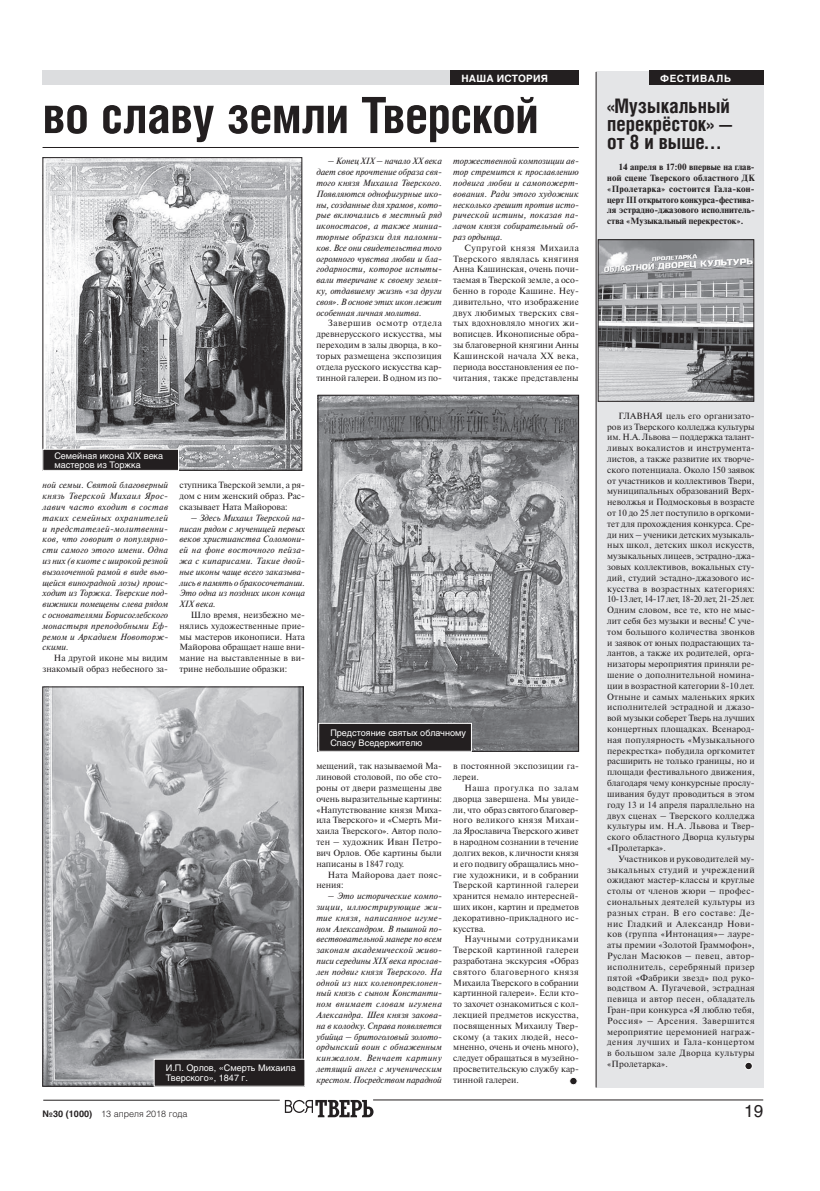
<style>
.page{position:relative;width:820px;height:1191px;background:#fff}
.page>*{position:absolute;margin:0;border:0;box-sizing:border-box;transform-origin:0 0}
.t1{font:700 50px "Helios Cond";letter-spacing:-.015em;color:#231f20}
.t2{font:700 20px/18px "Helios Cond";color:#231f20}
.t3{font:17px "Helios";color:#231f20}
.t4{font:700 10px "Helios";color:#fff}
.t5{font:9px/10.8px "Newton C";color:#231f20;text-align:justify}
.t6{font:italic 9px/10.8px "Newton C";color:#231f20;text-align:justify}
.t7{font:700 9px/10.8px "Newton C";color:#231f20;text-align:justify}
.t8{font:9px/9.5px "Helios";color:#fff}
.t9{font:9px/10.8px "Newton C";letter-spacing:.025em;color:#231f20}
.t10{font:300 9px "Helios";color:#231f20}
.s1{font-weight:700}
</style>
<div class="page">
<hr style="left:373px;top:1099px;width:390px;height:1px;background:#231f20">
<hr style="left:43px;top:1100px;width:236px;height:1px;background:#231f20">
<svg style="left:285px;top:1100px;width:88px;height:17px"></svg>
<div style="left:43px;top:71px;width:535px;height:14px;background:#dcdddf"></div>
<div style="left:569px;top:1077px;width:8px;height:7px;background:#231f20;border-radius:50%"></div>
<div style="left:569px;top:1077px;width:8px;height:8px;border:1px solid #fff;border-radius:50%"></div>
<hr style="left:43px;top:147px;width:535px;height:1px;background:#231f20">
<div style="left:595px;top:71px;width:168px;height:1016px;background:#e4e5e7"></div>
<div style="left:648px;top:71px;width:115px;height:14px;background:#231f20"></div>
<img style="left:319px;top:397px;width:257px;height:352px">
<div style="left:317px;top:395px;width:261px;height:356px;border:1px solid #231f20"></div>
<div style="left:744px;top:1062px;width:8px;height:7px;background:#231f20;border-radius:50%"></div>
<div style="left:744px;top:1062px;width:8px;height:8px;border:1px solid #fff;border-radius:50%"></div>
<hr style="left:595px;top:72px;width:1px;height:1015px;background:#231f20">
<img style="left:45px;top:159px;width:255px;height:309px">
<div style="left:43px;top:157px;width:259px;height:313px;border:1px solid #231f20"></div>
<div style="left:450px;top:71px;width:128px;height:14px;background:#231f20"></div>
<img style="left:45px;top:688px;width:256px;height:396px">
<img style="left:599px;top:241px;width:152px;height:158px">
<div style="left:597px;top:239px;width:156px;height:162px;border:1px solid #231f20"></div>
<div style="left:43px;top:449px;width:135px;height:21px;background:#231f20"></div>
<div style="left:43px;top:449px;width:136px;height:21px;border:1px solid #fff"></div>
<div style="left:318px;top:723px;width:153px;height:28px;background:#231f20"></div>
<div style="left:318px;top:723px;width:153px;height:28px;border:1px solid #fff"></div>
<div style="left:154px;top:1059px;width:151px;height:27px;background:#231f20"></div>
<p class="t4" style="left:461px;top:72px;width:65px">нашаистори</p>
<p class="t4" style="left:540px;top:72px;width:9px">я</p>
<p class="t4" style="left:660px;top:72px;width:9px">фес</p>
<p class="t4" style="left:684px;top:72px;width:16px">тива</p>
<p class="t4" style="left:715px;top:72px;width:16px">ль</p>
<h1 class="t1" style="left:43px;top:85px;width:497px">во славу земли Тверской</h1>
<h2 class="t2" style="left:607px;top:96px;width:127px">«Музыкальный перекрёсток» — от 8 и выше…</h2>
<p class="t7" style="left:607px;top:162px;width:149px;text-indent:11px">14 апреля в 17:00 впервые на глав&shy;ной сцене Тверского областного ДК «Пролетарка» состоится Гала-кон&shy;церт III открытого конкурса-фестива&shy;ля эстрадно-джазового исполнитель&shy;ства «Музыкальный перекресток».</p>
<p class="t6" style="left:316px;top:156px;width:127px;text-indent:11px">– Конец ХIХ – начало ХХ века дает свое прочтение образа свя&shy;того князя Михаила Тверского.<br>Появляются однофигурные ико&shy;ны, созданные для храмов, кото&shy;рые включались в местный ряд иконостасов, а также миниа&shy;тюрные образки для паломни&shy;ков. Все они свидетельства того огромного чувства любви и бла&shy;годарности, которое испыты&shy;вали тверичане к своему земля&shy;ку, отдавшему жизнь «за други своя». В основе этих икон лежит особенная личная молитва.</p>
<p class="t5" style="left:316px;top:318px;width:127px;text-indent:11px">Завершив осмотр отдела древнерусского искусства, мы переходим в залы дворца, в ко&shy;торых размещена экспозиция отдела русского искусства кар&shy;тинной галереи. В одном из по-</p>
<p class="t6" style="left:453px;top:156px;width:127px">торжественной композиции ав&shy;тор стремится к прославлению подвига любви и самопожерт&shy;вования. Ради этого художник несколько грешит против исто&shy;рической истины, показав па&shy;лачом князя собирательный об&shy;раз ордынца.</p>
<p class="t5" style="left:453px;top:242px;width:127px;text-indent:11px">Супругой князя Михаила Тверского являлась княгиня Анна Кашинская, очень почи&shy;таемая в Тверской земле, а осо&shy;бенно в городе Кашине. Неу&shy;дивительно, что изображение двух любимых тверских свя&shy;тых вдохновляло многих жи&shy;вописцев. Иконописные обра&shy;зы благоверной княгини Анны Кашинской начала ХХ века, периода восстановления ее по&shy;читания, также представлены</p>
<p class="t8" style="left:54px;top:450px;width:110px">Семейная икона XIX века мастеров из Торжка</p>
<p class="t6" style="left:43px;top:480px;width:127px">ной семьи. Святой благоверный князь Тверской Михаил Ярос&shy;лавич часто входит в состав таких семейных охранителей и предстателей-молитвенни&shy;ков, что говорит о популярно&shy;сти самого этого имени. Одна из них (в киоте с широкой резной вызолоченной рамой в виде вью&shy;щейся виноградной лозы) проис&shy;ходит из Торжка. Тверские под&shy;вижники помещены слева рядом с основателями Борисоглебского монастыря преподобными Еф&shy;ремом и Аркадием Новоторж&shy;скими.</p>
<p class="t5" style="left:43px;top:653px;width:127px;text-align:right">На другой иконе мы видим знакомый образ небесного за-</p>
<p class="t5" style="left:179px;top:480px;width:127px">ступника Тверской земли, а ря&shy;дом с ним женский образ. Рас&shy;сказывает Ната Майорова:</p>
<p class="t6" style="left:179px;top:512px;width:127px;text-indent:11px">– Здесь Михаил Тверской на&shy;писан рядом с мученицей первых веков христианства Соломони&shy;ей на фоне восточного пейза&shy;жа с кипарисами. Такие двой&shy;ные иконы чаще всего заказыва&shy;лись в память о бракосочетании.<br>Это одна из поздних икон конца ХIХ века.</p>
<p class="t5" style="left:179px;top:609px;width:127px;text-indent:11px">Шло время, неизбежно ме&shy;нялись художественные прие&shy;мы мастеров иконописи. Ната Майорова обращает наше вни&shy;мание на выставленные в ви&shy;трине небольшие образки:</p>
<p class="t8" style="left:166px;top:1063px;width:131px">И.П. Орлов, «Смерть Михаила<br>Тверского», 1847 г.</p>
<p class="t8" style="left:330px;top:728px;width:137px">Предстояние святых облачному<br>Спасу Вседержителю</p>
<p class="t5" style="left:316px;top:761px;width:127px">мещений, так называемой Ма&shy;линовой столовой, по обе сто&shy;роны от двери размещены две очень выразительные картины: «Напутствование князя Миха&shy;ила Тверского» и «Смерть Ми&shy;хаила Тверского». Автор поло&shy;тен – художник Иван Петро&shy;вич Орлов. Обе картины были написаны в 1847 году.</p>
<p class="t9" style="left:316px;top:869px;width:127px;text-indent:11px">Ната Майорова дает пояс&shy;нения:</p>
<p class="t6" style="left:316px;top:890px;width:127px;text-indent:11px">– Это исторические компо&shy;зиции, иллюстрирующие жи&shy;тие князя, написанное игуме&shy;ном Александром. В пышной по&shy;вествовательной манере по всем законам академической живо&shy;писи середины ХIХ века прослав&shy;лен подвиг князя Тверского. На одной из них коленопреклонен&shy;ный князь с сыном Константи&shy;ном внимает словам игумена Александра. Шея князя закова&shy;на в колодку. Справа появляется убийца – бритоголовый золото&shy;ордынский воин с обнаженным кинжалом. Венчает картину летящий ангел с мученическим крестом. Посредством парадной</p>
<p class="t5" style="left:453px;top:761px;width:127px">в постоянной экспозиции га&shy;лереи.</p>
<p class="t5" style="left:453px;top:782px;width:127px;text-indent:11px">Наша прогулка по залам дворца завершена. Мы увиде&shy;ли, что образ святого благовер&shy;ного великого князя Михаи&shy;ла Ярославича Тверского живет в народном сознании в течение долгих веков, к личности князя и его подвигу обращались мно&shy;гие художники, и в собрании Тверской картинной галереи хранится немало интересней&shy;ших икон, картин и предметов декоративно-прикладного ис&shy;кусства.</p>
<p class="t5" style="left:453px;top:934px;width:127px;text-indent:11px">Научными сотрудниками Тверской картинной галереи разработана экскурсия «Образ святого благоверного князя Михаила Тверского в собрании картинной галереи». Если кто&shy;то захочет ознакомиться с кол&shy;лекцией предметов искусства, посвященных Михаилу Твер&shy;скому (а таких людей, несо&shy;мненно, очень и очень много), следует обращаться в музейно&shy;просветительскую службу кар&shy;тинной галереи.</p>
<p class="t5" style="left:618px;top:410px;width:20px">Главная</p>
<p class="t5" style="left:607px;top:410px;width:149px;text-indent:59px">цель его организато&shy;ров из Тверского колледжа культуры им. Н.А. Львова – поддержка талант&shy;ливых вокалистов и инструмента&shy;листов, а также развитие их творче&shy;ского потенциала. Около 150 заявок от участников и коллективов Твери, муниципальных образований Верх&shy;неволжья и Подмосковья в возрасте от 10 до 25 лет поступило в оргкоми&shy;тет для прохождения конкурса. Сре&shy;ди них – ученики детских музыкаль&shy;ных школ, детских школ искусств, музыкальных лицеев, эстрадно-джа&shy;зовых коллективов, вокальных сту&shy;дий, студий эстадно-джазового ис&shy;кусства в возрастных категориях:<br>10-13 лет, 14-17 лет, 18-20 лет, 21-25 лет.<br>Одним словом, все те, кто не мыс&shy;лит себя без музыки и весны! С уче&shy;том большого количества звонков и заявок от юных подрастающих та&shy;лантов, а также их родителей, орга&shy;низаторы мероприятия приняли ре&shy;шение о дополнительной номина&shy;ции в возрастной категории 8-10 лет.<br>Отныне и самых маленьких ярких исполнителей эстрадной и джазо&shy;вой музыки соберет Тверь на лучших концертных площадках. Всенарод&shy;ная популярность «Музыкального перекрестка» побудила оргкомитет расширить не только границы, но и площади фестивального движения, благодаря чему конкурсные прослу&shy;шивания будут проводиться в этом году 13 и 14 апреля параллельно на двух сценах – Тверского колледжа культуры им. Н.А. Львова и Твер&shy;ского областного Дворца культуры «Пролетарка».</p>
<p class="t5" style="left:607px;top:853px;width:149px;text-indent:11px">Участников и руководителей му&shy;зыкальных студий и учреждений ожидают мастер-классы и круглые столы от членов жюри – профес&shy;сиональных деятелей культуры из разных стран. В его составе: Де&shy;нис Гладкий и Александр Нови&shy;ков (группа «Интонация»– лауре&shy;аты премии «Золотой Граммофон», Руслан Масюков – певец, автор&shy;исполнитель, серебряный призер пятой «Фабрики звезд» под руко&shy;водством А. Пугачевой, эстрадная певица и автор песен, обладатель Гран-при конкурса «Я люблю тебя, Россия» – Арсения. Завершится мероприятие церемонией награж&shy;дения лучших и Гала-концертом в большом зале Дворца культуры «Пролетарка».</p>
<p class="t10" style="left:43px;top:1108px;width:146px"><span class="s1">№30 (1000)</span> 13 апреля 2018 года</p>
<h3 class="t3" style="left:743px;top:1100px;width:21px">19</h3>
</div>
